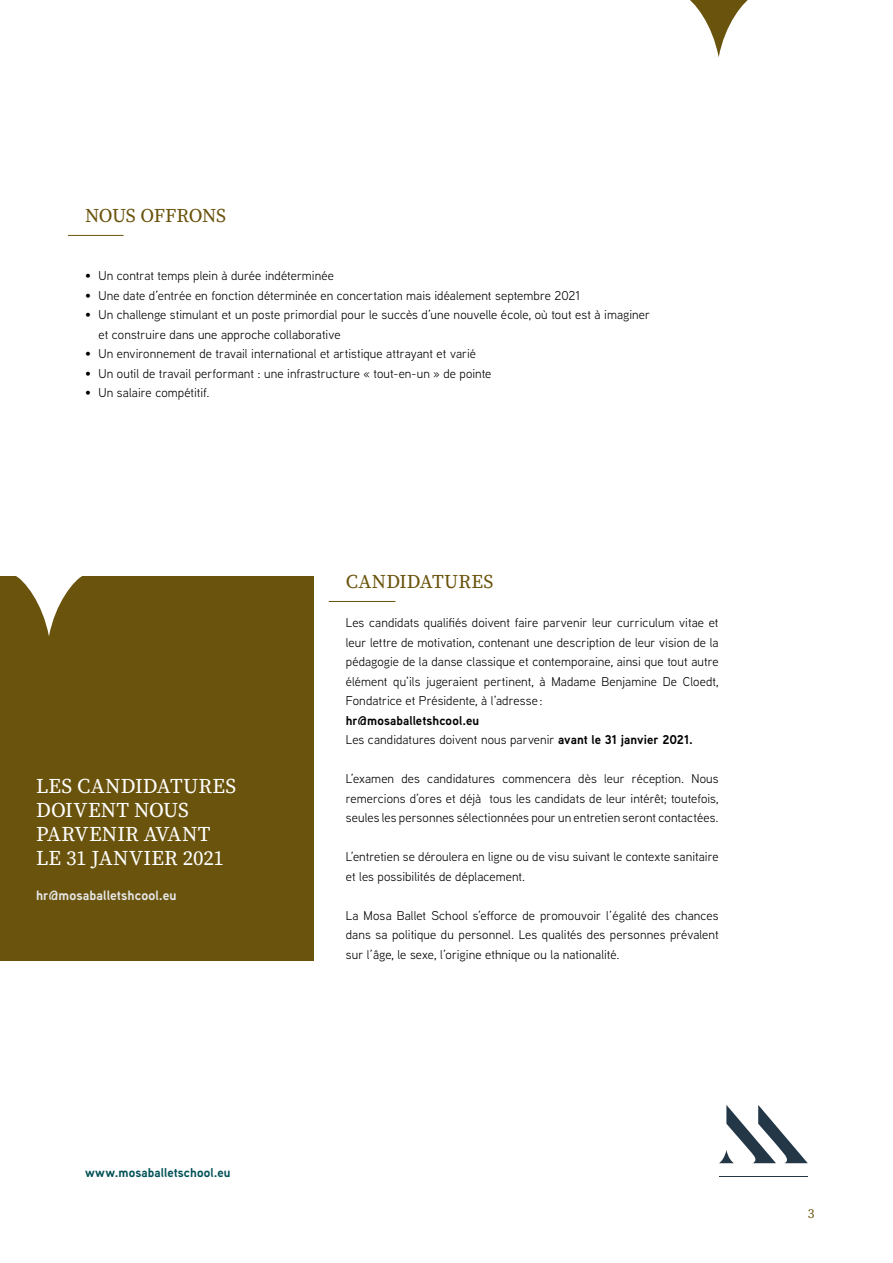
<style>
.page{position:relative;width:893px;height:1263px;background:#fff}
.page>*{position:absolute;margin:0;border:0;box-sizing:border-box;transform-origin:0 0}
.t1{font:21px/24px "Source Serif Pro";letter-spacing:.005em;color:#fff}
.t2{font:19.5px "Source Serif Pro";letter-spacing:-.005em;color:#6a530c}
.t3{font:700 13.5px "Aaux Next";letter-spacing:.005em;color:#e6e7e8}
.t4{font:13.5px "Source Serif Pro";color:#6a530c}
.t5{font:12.75px/19.5px "Aaux Next";letter-spacing:.005em;color:#000;text-align:justify}
.t6{font:700 12.75px/19.5px "Aaux Next";letter-spacing:.01em;color:#000}
.t7{font:700 12.75px "Aaux Next";letter-spacing:.01em;color:#005156}
.s1{font-weight:400}
</style>
<div class="page">
<hr style="left:68px;top:235px;width:56px;height:1px;background:#6a530c">
<hr style="left:329px;top:601px;width:66px;height:1px;background:#6a530c">
<svg style="left:690px;top:0;width:58px;height:57px"></svg>
<svg style="left:719px;top:1105px;width:89px;height:58px"></svg>
<hr style="left:719px;top:1177px;width:89px;height:1px;background:#233746">
<div style="left:0;top:576px;width:313px;height:385px;background:#6a530c"></div>
<svg style="left:16px;top:576px;width:66px;height:60px"></svg>
<h2 class="t2" style="left:85px;top:204px;width:143px">NOUS OFFRONS</h2>
<p class="t5" style="left:85px;top:265px;width:250px">• Un contrat temps plein à durée indéterminée</p>
<p class="t5" style="left:85px;top:285px;width:497px">• Une date d’entrée en fonction déterminée en concertation mais idéalement septembre 2021</p>
<p class="t5" style="left:99px;top:304px;width:553px;text-indent:-14px">• Un challenge stimulant et un poste primordial pour le succès d’une nouvelle école, où tout est à imaginer et construire dans une approche collaborative</p>
<p class="t5" style="left:85px;top:343px;width:392px">• Un environnement de travail international et artistique attrayant et varié</p>
<p class="t5" style="left:85px;top:363px;width:408px">• Un outil de travail performant : une infrastructure « tout-en-un » de pointe</p>
<p class="t5" style="left:85px;top:382px;width:126px">• Un salaire compétitif.</p>
<h1 class="t1" style="left:36px;top:775px;width:202px">LES CANDIDATURES<br>DOIVENT NOUS<br>PARVENIR AVANT<br>LE 31 JANVIER 2021</h1>
<p class="t3" style="left:36px;top:886px;width:142px">hr@mosaballetshcool.eu</p>
<p class="t7" style="left:85px;top:1164px;width:147px">www.mosaballetschool.eu</p>
<h2 class="t2" style="left:346px;top:570px;width:149px">CANDIDATURES</h2>
<p class="t5" style="left:346px;top:613px;width:374px">Les candidats qualifiés doivent faire parvenir leur curriculum vitae et leur lettre de motivation, contenant une description de leur vision de la pédagogie de la danse classique et contemporaine, ainsi que tout autre élément qu’ils jugeraient pertinent, à Madame Benjamine De Cloedt, Fondatrice et Présidente, à l’adresse :</p>
<p class="t6" style="left:346px;top:710px;width:349px">hr@mosaballetshcool.eu<br><span class="s1">Les candidatures doivent nous parvenir</span> avant le 31 janvier 2021.</p>
<p class="t5" style="left:346px;top:769px;width:374px">L’examen des candidatures commencera dès leur réception. Nous remercions d’ores et déjà tous les candidats de leur intérêt; toutefois, seules les personnes sélectionnées pour un entretien seront contactées.</p>
<p class="t5" style="left:346px;top:847px;width:374px">L’entretien se déroulera en ligne ou de visu suivant le contexte sanitaire et les possibilités de déplacement.</p>
<p class="t5" style="left:346px;top:905px;width:374px">La Mosa Ballet School s’efforce de promouvoir l’égalité des chances dans sa politique du personnel. Les qualités des personnes prévalent sur l’âge, le sexe, l’origine ethnique ou la nationalité.</p>
<p class="t4" style="left:808px;top:1205px;width:8px">3</p>
</div>
